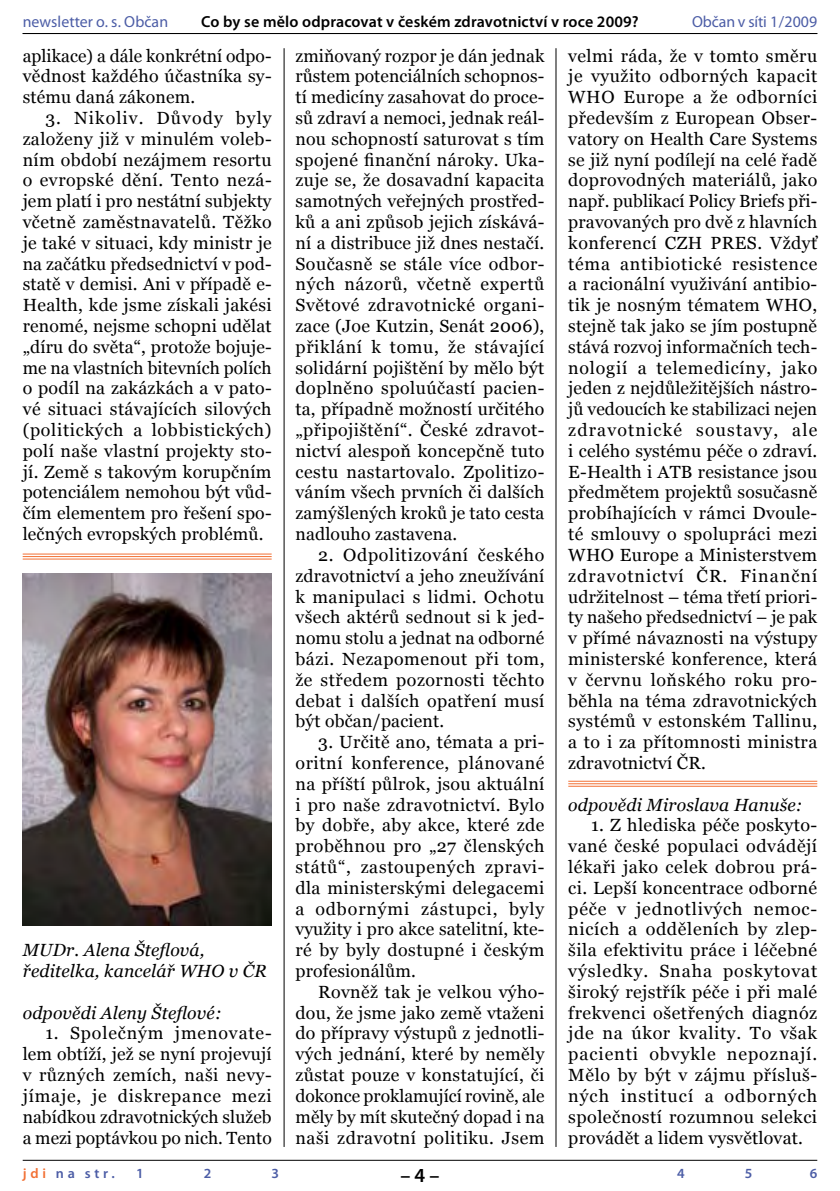
<style>
.page{position:relative;width:840px;height:1191px;background:#fff}
.page>*{position:absolute;margin:0;border:0;box-sizing:border-box;transform-origin:0 0}
.t1{font:600 20px "Myriad Pro";color:#000}
.t2{font:17.6px/20.8px "Georgia";letter-spacing:.01em;color:#000;text-align:justify}
.t3{font:italic 17.6px/20.8px "Georgia";letter-spacing:.01em;color:#000}
.t4{font:600 16px "Myriad Pro";letter-spacing:.01em;color:#000}
.t5{font:16px "Myriad Pro";letter-spacing:.005em;color:#4c5da6}
.t6{font:600 14px "Myriad Pro";letter-spacing:.275em;color:#4c5da6}
.s1{color:#f27034}
</style>
<div class="page">
<hr style="left:23px;top:1159px;width:793px;height:1px;background:#000">
<hr style="left:23px;top:33px;width:793px;height:1px;background:#000">
<hr style="left:283px;top:48px;width:1px;height:1099px;background:#000">
<hr style="left:555px;top:48px;width:1px;height:1099px;background:#000">
<hr style="left:568px;top:780px;width:248px;height:1px;background:#f27034">
<hr style="left:568px;top:783px;width:248px;height:1px;background:#f27034">
<hr style="left:568px;top:785px;width:248px;height:1px;background:#f27034">
<hr style="left:23px;top:553px;width:248px;height:1px;background:#f27034">
<hr style="left:23px;top:556px;width:248px;height:1px;background:#f27034">
<hr style="left:23px;top:558px;width:248px;height:1px;background:#f27034">
<img style="left:22px;top:573px;width:249px;height:352px">
<p class="t5" style="left:23px;top:12px;width:147px">newsletter o. s. Občan</p>
<p class="t4" style="left:201px;top:11px;width:439px">Co by se mělo odpracovat v českém zdravotnictví v roce 2009?</p>
<p class="t5" style="left:691px;top:12px;width:127px">Občan v síti 1/2009</p>
<p class="t2" style="left:23px;top:45px;width:250px">aplikace) a dále konkrétní odpo&shy;vědnost každého účastníka sy&shy;stému daná zákonem.</p>
<p class="t2" style="left:23px;top:107px;width:250px;text-indent:23px">3. Nikoliv. Důvody byly založeny již v minulém voleb&shy;ním období nezájmem resortu o evropské dění. Tento nezá&shy;jem platí i pro nestátní subjekty včetně zaměstnavatelů. Těžko je také v situaci, kdy ministr je na začátku předsednictví v pod&shy;statě v demisi. Ani v případě e-Health, kde jsme získali jakési renomé, nejsme schopni udělat „díru do světa“, protože bojuje&shy;me na vlastních bitevních polích o podíl na zakázkách a v pato&shy;vé situaci stávajících silových (politických a lobbistických) polí naše vlastní projekty sto&shy;jí. Země s takovým korupčním potenciálem nemohou být vůd&shy;čím elementem pro řešení spo&shy;lečných evropských problémů.</p>
<p class="t3" style="left:23px;top:939px;width:245px">MUDr. Alena Šteflová, ředitelka, kancelář WHO v ČR</p>
<p class="t3" style="left:23px;top:1002px;width:200px">odpovědi Aleny Šteflové:</p>
<p class="t2" style="left:23px;top:1023px;width:250px;text-indent:23px">1. Společným jmenovate&shy;lem obtíží, jež se nyní projevují v různých zemích, naši nevy&shy;jímaje, je diskrepance mezi nabídkou zdravotnických služeb a mezi poptávkou po nich. Tento</p>
<p class="t2" style="left:295px;top:45px;width:250px">zmiňovaný rozpor je dán jednak růstem potenciálních schopnos&shy;tí medicíny zasahovat do proce&shy;sů zdraví a nemoci, jednak reál&shy;nou schopností saturovat s tím spojené finanční nároky. Uka&shy;zuje se, že dosavadní kapacita samotných veřejných prostřed&shy;ků a ani způsob jejich získává&shy;ní a distribuce již dnes nestačí.<br>Současně se stále více odbor&shy;ných názorů, včetně expertů Světové zdravotnické organi&shy;zace (Joe Kutzin, Senát 2006), přiklání k tomu, že stávající solidární pojištění by mělo být doplněno spoluúčastí pacien&shy;ta, případně možností určitého „připojištění“. České zdravot&shy;nictví alespoň koncepčně tuto cestu nastartovalo. Zpolitizo&shy;váním všech prvních či dalších zamýšlených kroků je tato cesta nadlouho zastavena.</p>
<p class="t2" style="left:295px;top:544px;width:250px;text-indent:23px">2. Odpolitizování českého zdravotnictví a jeho zneužívání k manipulaci s lidmi. Ochotu všech aktérů sednout si k jed&shy;nomu stolu a jednat na odborné bázi. Nezapomenout při tom, že středem pozornosti těchto debat i dalších opatření musí být občan/pacient.</p>
<p class="t2" style="left:295px;top:731px;width:250px;text-indent:23px">3. Určitě ano, témata a pri&shy;oritní konference, plánované na příští půlrok, jsou aktuální i pro naše zdravotnictví. Bylo by dobře, aby akce, které zde proběhnou pro „27 členských států“, zastoupených zpravi&shy;dla ministerskými delegacemi a odbornými zástupci, byly využity i pro akce satelitní, kte&shy;ré by byly dostupné i českým profesionálům.</p>
<p class="t2" style="left:295px;top:981px;width:250px;text-indent:23px">Rovněž tak je velkou výho&shy;dou, že jsme jako země vtaženi do přípravy výstupů z jednotli&shy;vých jednání, které by neměly zůstat pouze v konstatující, či dokonce proklamující rovině, ale měly by mít skutečný dopad i na naši zdravotní politiku. Jsem</p>
<p class="t2" style="left:568px;top:45px;width:250px">velmi ráda, že v tomto směru je využito odborných kapacit WHO Europe a že odborníci především z European Obser&shy;vatory on Health Care Systems se již nyní podílejí na celé řadě doprovodných materiálů, jako např. publikací Policy Briefs při&shy;pravovaných pro dvě z hlavních konferencí CZH PRES. Vždyť téma antibiotické resistence a racionální využivání antibio&shy;tik je nosným tématem WHO, stejně tak jako se jím postupně stává rozvoj informačních tech&shy;nologií a telemedicíny, jako jeden z nejdůležitějších nástro&shy;jů vedoucích ke stabilizaci nejen zdravotnické soustavy, ale i celého systému péče o zdraví.<br>E-Health i ATB resistance jsou předmětem projektů sosučasně probíhajících v rámci Dvoule&shy;té smlouvy o spolupráci mezi WHO Europe a Ministerstvem zdravotnictví ČR. Finanční udržitelnost – téma třetí priori&shy;ty našeho předsednictví – je pak v přímé návaznosti na výstupy ministerské konference, která v červnu loňského roku pro&shy;běhla na téma zdravotnických systémů v estonském Tallinu, a to i za přítomnosti ministra zdravotnictví ČR.</p>
<p class="t3" style="left:568px;top:794px;width:236px">odpovědi Miroslava Hanuše:</p>
<p class="t2" style="left:568px;top:815px;width:250px;text-indent:23px">1. Z hlediska péče poskyto&shy;vané české populaci odvádějí lékaři jako celek dobrou prá&shy;ci. Lepší koncentrace odborné péče v jednotlivých nemoc&shy;nicích a odděleních by zlep&shy;šila efektivitu práce i léčebné výsledky. Snaha poskytovat široký rejstřík péče i při malé frekvenci ošetřených diagnóz jde na úkor kvality. To však pacienti obvykle nepoznají.<br>Mělo by být v zájmu přísluš&shy;ných institucí a odborných společností rozumnou selekci provádět a lidem vysvětlovat.</p>
<p class="t6" style="left:23px;top:1164px;width:93px"><span class="s1">jdi</span> na str.</p>
<p class="t6" style="left:136px;top:1164px;width:5px">1</p>
<p class="t6" style="left:204px;top:1164px;width:8px">2</p>
<p class="t6" style="left:271px;top:1164px;width:9px">3</p>
<p class="t6" style="left:676px;top:1164px;width:9px">4</p>
<p class="t6" style="left:744px;top:1164px;width:9px">5</p>
<p class="t6" style="left:809px;top:1164px;width:9px">6</p>
<p class="t1" style="left:400px;top:1162px;width:41px">– –</p>
</div>
